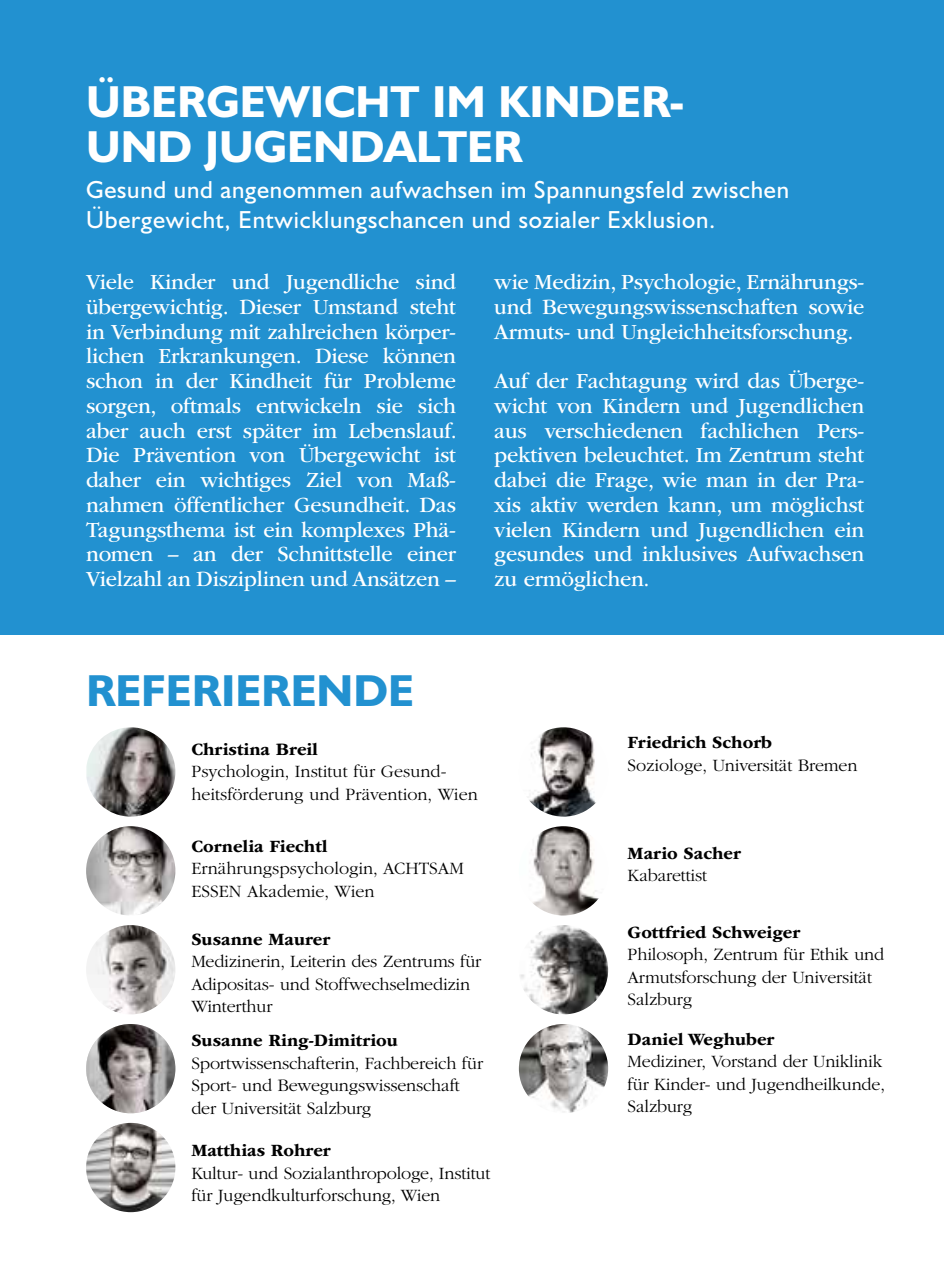
<style>
.page{position:relative;width:944px;height:1276px;background:#fff}
.page>*{position:absolute;margin:0;border:0;box-sizing:border-box;transform-origin:0 0}
.t1{font:700 45px/45px "Humanist 521";color:#fff}
.t2{font:700 45px "Humanist 521";color:#2291d0}
.t3{font:24.75px/29.7px "Humanist 521";letter-spacing:.03em;color:#fff}
.t4{font:22.5px/24.8px "ITC Garamond Std";letter-spacing:-.01em;color:#fff;text-align:justify}
.t5{font:300 18px/22.5px "ITC Garamond Std";letter-spacing:-.01em;color:#000}
.t6{font:700 18px "ITC Garamond Std";color:#000}
</style>
<div class="page">
<div style="left:0;top:0;width:944px;height:635px;background:#2291d0"></div>
<img style="left:519px;top:826px;width:89px;height:89px;border-radius:45px">
<img style="left:519px;top:727px;width:89px;height:89px;border-radius:45px">
<img style="left:519px;top:925px;width:89px;height:89px;border-radius:45px">
<img style="left:519px;top:1024px;width:89px;height:89px;border-radius:45px">
<img style="left:86px;top:826px;width:89px;height:89px;border-radius:45px">
<img style="left:86px;top:925px;width:89px;height:89px;border-radius:45px">
<img style="left:86px;top:727px;width:89px;height:89px">
<img style="left:86px;top:1024px;width:89px;height:89px;border-radius:45px">
<img style="left:86px;top:1123px;width:89px;height:89px;border-radius:45px">
<h1 class="t1" style="left:86px;top:78px;width:596px">ÜBERGEWICHT IM KINDER-<br>UND JUGENDALTER</h1>
<p class="t3" style="left:86px;top:175px;width:704px">Gesund und angenommen aufwachsen im Spannungsfeld zwischen<br>Übergewicht, Entwicklungschancen und sozialer Exklusion.</p>
<p class="t4" style="left:86px;top:270px;width:372px">Viele Kinder und Jugendliche sind übergewichtig. Dieser Umstand steht in Verbindung mit zahlreichen körper&shy;lichen Erkrankungen. Diese können schon in der Kindheit für Probleme sorgen, oftmals entwickeln sie sich aber auch erst später im Lebenslauf.<br>Die Prävention von Übergewicht ist daher ein wichtiges Ziel von Maß&shy;nahmen öffentlicher Gesundheit. Das Tagungsthema ist ein komplexes Phä&shy;nomen – an der Schnittstelle einer Vielzahl an Disziplinen und Ansätzen –</p>
<p class="t4" style="left:494px;top:270px;width:371px">wie Medizin, Psychologie, Ernährungs&shy;und Bewegungswissenschaften sowie Armuts- und Ungleichheitsforschung.</p>
<p class="t4" style="left:494px;top:369px;width:371px">Auf der Fachtagung wird das Überge&shy;wicht von Kindern und Jugendlichen aus verschiedenen fachlichen Pers&shy;pektiven beleuchtet. Im Zentrum steht dabei die Frage, wie man in der Pra&shy;xis aktiv werden kann, um möglichst vielen Kindern und Jugendlichen ein gesundes und inklusives Aufwachsen zu ermöglichen.</p>
<h1 class="t2" style="left:86px;top:662px;width:329px">REFERIERENDE</h1>
<p class="t6" style="left:191px;top:739px;width:128px">Christina Breil</p>
<p class="t5" style="left:191px;top:760px;width:288px">Psychologin, Institut für Gesund&shy;heitsförderung und Prävention, Wien</p>
<p class="t6" style="left:191px;top:836px;width:138px">Cornelia Fiechtl</p>
<p class="t5" style="left:191px;top:857px;width:274px">Ernährungspsychologin, ACHTSAM<br>ESSEN Akademie, Wien</p>
<p class="t6" style="left:191px;top:929px;width:140px">Susanne Maurer</p>
<p class="t5" style="left:191px;top:950px;width:292px">Medizinerin, Leiterin des Zentrums für<br>Adipositas- und Stoffwechselmedizin<br>Winterthur</p>
<p class="t6" style="left:191px;top:1030px;width:208px">Susanne Ring-Dimitriou</p>
<p class="t5" style="left:191px;top:1052px;width:293px">Sportwissenschafterin, Fachbereich für<br>Sport- und Bewegungswissenschaft der Universität Salzburg</p>
<p class="t6" style="left:191px;top:1140px;width:141px">Matthias Rohrer</p>
<p class="t5" style="left:191px;top:1162px;width:301px">Kultur- und Sozialanthropologe, Institut für Jugendkulturforschung, Wien</p>
<p class="t6" style="left:628px;top:732px;width:146px">Friedrich Schorb</p>
<p class="t5" style="left:628px;top:754px;width:231px">Soziologe, Universität Bremen</p>
<p class="t6" style="left:628px;top:842px;width:115px">Mario Sacher</p>
<p class="t5" style="left:628px;top:864px;width:81px">Kabarettist</p>
<p class="t6" style="left:628px;top:922px;width:174px">Gottfried Schweiger</p>
<p class="t5" style="left:628px;top:943px;width:258px">Philosoph, Zentrum für Ethik und<br>Armutsforschung der Universität<br>Salzburg</p>
<p class="t6" style="left:628px;top:1029px;width:148px">Daniel Weghuber</p>
<p class="t5" style="left:628px;top:1050px;width:259px">Mediziner, Vorstand der Uniklinik für Kinder- und Jugendheilkunde,<br>Salzburg</p>
</div>
